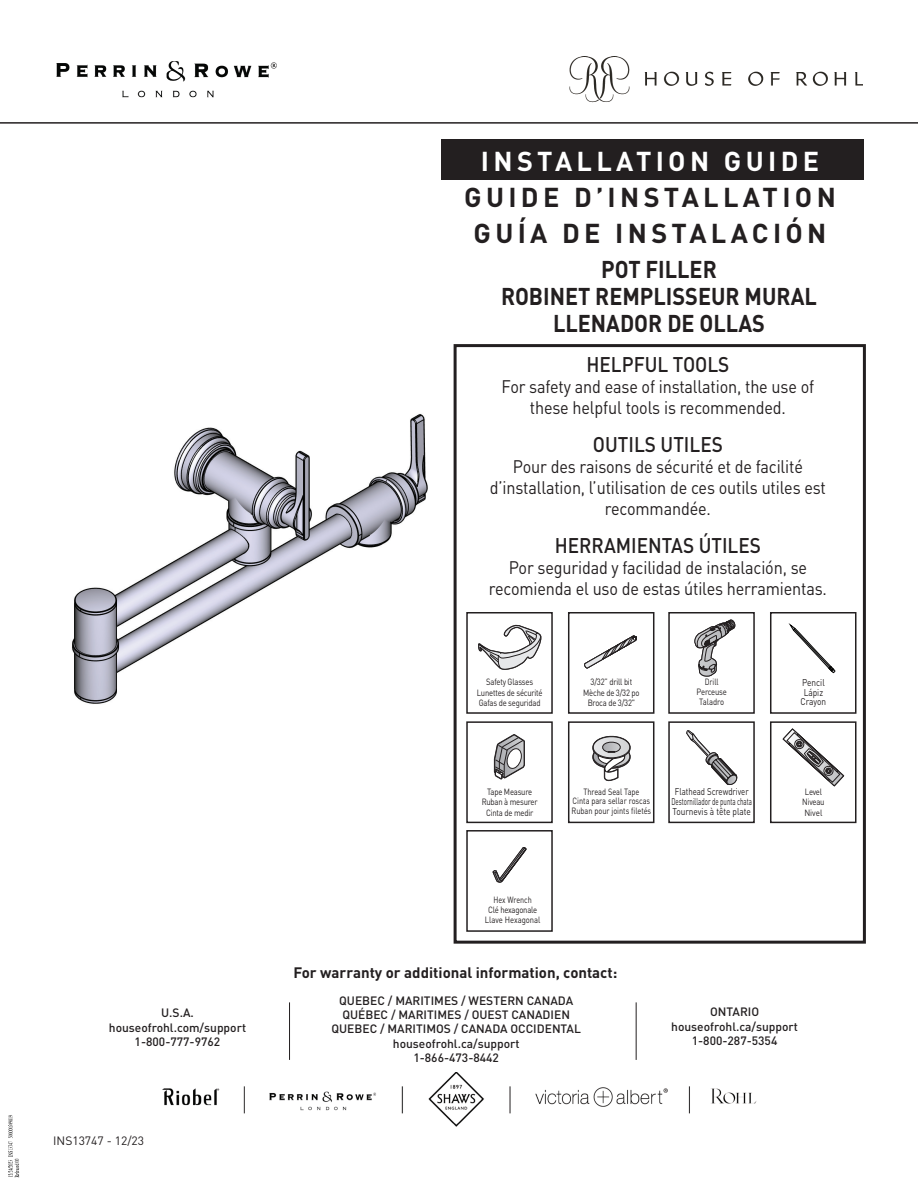
<style>
.page{position:relative;width:918px;height:1188px;background:#fff}
.page>*{position:absolute;margin:0;border:0;box-sizing:border-box;transform-origin:0 0}
.t1{font:700 27px/36px "DIN Pro";letter-spacing:.16em;color:#231f20;text-align:center}
.t2{font:700 27px "DIN Pro";letter-spacing:.16em;color:#fff}
.t3{font:700 24px/27px "DIN Pro";color:#231f20;text-align:center;scale:.9 1}
.t4{font:500 21px "DIN Pro";color:#231f20;scale:.9 1}
.t5{font:18px/21px "DIN Pro";letter-spacing:-.01em;color:#231f20;text-align:center;scale:.9 1}
.t6{font:700 15px "DIN Pro";color:#231f20}
.t7{font:500 12px/14.4px "DIN Pro";color:#231f20;text-align:center}
.t8{font:12px "DIN Pro";color:#231f20}
.t9{font:9.75px/9.8px "DIN Pro";color:#231f20;text-align:center;scale:.8 1}
.t10{font:9.75px/9.8px "DIN Pro";color:#231f20;text-align:center;scale:.85 1}
.t11{font:9px/10.5px "DIN Pro";letter-spacing:-.025em;color:#231f20;text-align:center;scale:.85 1}
.t12{font:9px/9.8px "DIN Pro";color:#231f20;text-align:center;scale:.82 1}
.t13{font:9px/9.8px "DIN Pro";letter-spacing:-.025em;color:#231f20;text-align:center;scale:.8 1}
</style>
<div class="page">
<img style="left:72px;top:344px;width:382px;height:457px">
<div style="left:466px;top:721px;width:87px;height:102px;border:2px solid #231f20"></div>
<div style="left:466px;top:830px;width:87px;height:102px;border:2px solid #231f20"></div>
<svg style="left:478px;top:624px;width:64px;height:46px"></svg>
<div style="left:466px;top:612px;width:87px;height:102px;border:2px solid #231f20"></div>
<div style="left:668px;top:721px;width:87px;height:102px;border:2px solid #231f20"></div>
<div style="left:668px;top:612px;width:87px;height:102px;border:2px solid #231f20"></div>
<div style="left:568px;top:721px;width:86px;height:102px;border:2px solid #231f20"></div>
<div style="left:568px;top:612px;width:86px;height:102px;border:2px solid #231f20"></div>
<div style="left:770px;top:721px;width:86px;height:102px;border:2px solid #231f20"></div>
<svg style="left:788px;top:623px;width:47px;height:51px"></svg>
<div style="left:770px;top:612px;width:86px;height:102px;border:2px solid #231f20"></div>
<svg style="left:694px;top:619px;width:42px;height:58px"></svg>
<svg style="left:493px;top:734px;width:32px;height:46px"></svg>
<svg style="left:592px;top:735px;width:39px;height:47px"></svg>
<svg style="left:686px;top:730px;width:51px;height:55px"></svg>
<svg style="left:492px;top:847px;width:35px;height:36px"></svg>
<div style="left:454px;top:344px;width:412px;height:600px;border:3px solid #231f20"></div>
<svg style="left:584px;top:635px;width:53px;height:34px"></svg>
<svg style="left:782px;top:728px;width:63px;height:59px"></svg>
<img style="left:57px;top:56px;width:806px;height:47px">
<hr style="left:0;top:122px;width:918px;height:2px;background:#231f20">
<img style="left:163px;top:1072px;width:594px;height:55px">
<hr style="left:636px;top:1002px;width:1px;height:58px;background:#231f20">
<hr style="left:289px;top:1002px;width:1px;height:58px;background:#231f20">
<div style="left:441px;top:139px;width:422px;height:40px;background:#231f20"></div>
<svg style="left:8px;top:1115px;width:11px;height:62px"></svg>
<p class="t7" style="left:109px;top:1004px;width:139px">U.S.A. houseofrohl.com/support<br>1-800-777-9762</p>
<p class="t8" style="left:53px;top:1131px;width:92px">INS13747 - 12/23</p>
<h1 class="t2" style="left:481px;top:140px;width:340px">INSTALLATION GUIDE</h1>
<h1 class="t1" style="left:464px;top:178px;width:373px">GUIDE D’INSTALLATION<br>GUÍA DE INSTALACIÓN</h1>
<h2 class="t3" style="left:501px;top:255px;width:352px">POT FILLER<br>ROBINET REMPLISSEUR MURAL<br>LLENADOR DE OLLAS</h2>
<p class="t4" style="left:587px;top:347px;width:160px">HELPFUL TOOLS</p>
<p class="t5" style="left:502px;top:375px;width:349px">For safety and ease of installation, the use of these helpful tools is recommended.</p>
<p class="t4" style="left:593px;top:428px;width:146px">OUTILS UTILES</p>
<p class="t5" style="left:490px;top:455px;width:375px">Pour des raisons de sécurité et de facilité d’installation, l’utilisation de ces outils utiles est recommandée.</p>
<p class="t4" style="left:555px;top:529px;width:231px">HERRAMIENTAS ÚTILES</p>
<p class="t5" style="left:489px;top:556px;width:377px">Por seguridad y facilidad de instalación, se recomienda el uso de estas útiles herramientas.</p>
<p class="t11" style="left:477px;top:676px;width:79px">Safety Glasses<br>Lunettes de sécurité<br>Gafas de seguridad</p>
<p class="t11" style="left:583px;top:676px;width:68px">3/32” drill bit<br>Mèche de 3/32 po<br>Broca de 3/32"</p>
<p class="t13" style="left:697px;top:677px;width:39px">Drill<br>Perceuse<br>Taladro</p>
<p class="t11" style="left:482px;top:786px;width:67px">Tape Measure<br>Ruban à mesurer<br>Cinta de medir</p>
<p class="t12" style="left:572px;top:786px;width:99px">Thread Seal Tape<br>Cinta para sellar roscas<br>Ruban pour joints filetés</p>
<p class="t9" style="left:672px;top:786px;width:102px">Flathead Screwdriver<br>Destornillador de punta chata<br>Tournevis à tête plate</p>
<p class="t10" style="left:801px;top:677px;width:32px">Pencil<br>Lápiz<br>Crayon</p>
<p class="t11" style="left:802px;top:786px;width:28px;text-align:left">Level<br>Niveau<br>Nivel</p>
<p class="t13" style="left:485px;top:895px;width:71px">Hex Wrench<br>Clé hexagonale<br>Llave Hexagonal</p>
<p class="t6" style="left:293px;top:961px;width:326px">For warranty or additional information, contact:</p>
<p class="t7" style="left:331px;top:992px;width:251px">QUEBEC / MARITIMES / WESTERN CANADA<br>QUÉBEC / MARITIMES / OUEST CANADIEN<br>QUEBEC / MARITIMOS / CANADA OCCIDENTAL houseofrohl.ca/support<br>1-866-473-8442</p>
<p class="t7" style="left:671px;top:1004px;width:128px">ONTARIO houseofrohl.ca/support<br>1-800-287-5354</p>
</div>
